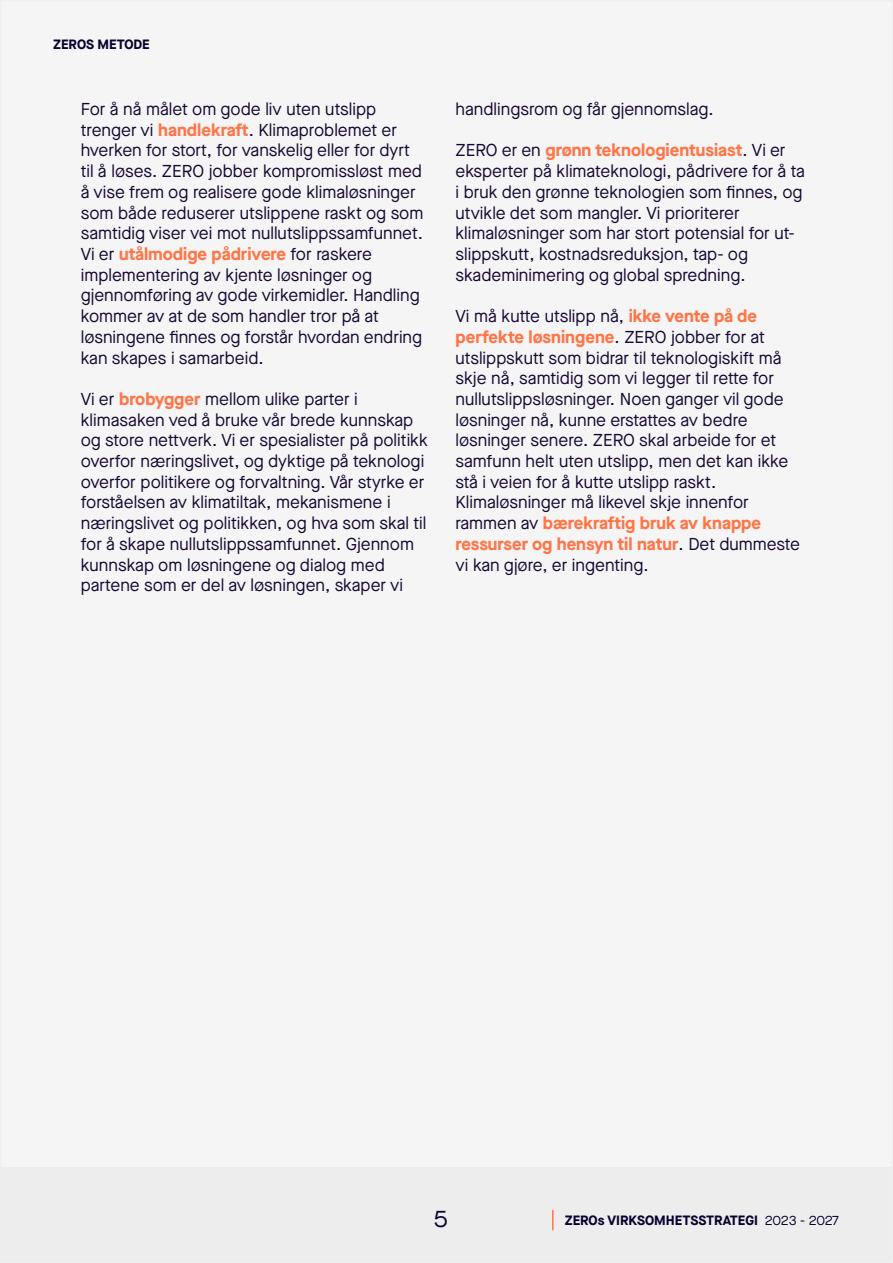
<style>
.page{position:relative;width:893px;height:1263px;background:#fff}
.page>*{position:absolute;margin:0;border:0;box-sizing:border-box;transform-origin:0 0}
.t1{font:24px "Maison Neue";color:#09012f}
.t2{font:17.25px/20.7px "Maison Neue";color:#160832}
.t3{font:700 13.5px "Maison Neue";color:#09012f}
.s1{font-weight:700;color:#ff7547}
.s2{font-weight:400}
</style>
<div class="page">
<div style="left:1px;top:1px;width:891px;height:1261px;background:#f5f5f5"></div>
<div style="left:1px;top:1167px;width:891px;height:95px;background:#ededed"></div>
<hr style="left:552px;top:1210px;width:2px;height:20px;background:#ff7547">
<p class="t3" style="left:53px;top:34px;width:98px">ZEROS METODE</p>
<p class="t2" style="left:81px;top:99px;width:344px">For å nå målet om gode liv uten utslipp trenger vi <span class="s1">handlekraft</span>. Klimaproblemet er hverken for stort, for vanskelig eller for dyrt til å løses. ZERO jobber kompromissløst med å vise frem og realisere gode klimaløsninger som både reduserer utslippene raskt og som samtidig viser vei mot nullutslippssamfunnet.<br>Vi er <span class="s1">utålmodige pådrivere</span> for raskere implementering av kjente løsninger og gjennomføring av gode virkemidler. Handling kommer av at de som handler tror på at løsningene finnes og forstår hvordan endring kan skapes i samarbeid.</p>
<p class="t2" style="left:81px;top:388px;width:349px">Vi er <span class="s1">brobygger</span> mellom ulike parter i klimasaken ved å bruke vår brede kunnskap og store nettverk. Vi er spesialister på politikk overfor næringslivet, og dyktige på teknologi overfor politikere og forvaltning. Vår styrke er forståelsen av klimatiltak, mekanismene i næringslivet og politikken, og hva som skal til for å skape nullutslippssamfunnet. Gjennom kunnskap om løsningene og dialog med partene som er del av løsningen, skaper vi</p>
<p class="t2" style="left:455px;top:99px;width:260px">handlingsrom og får gjennomslag.</p>
<p class="t2" style="left:455px;top:140px;width:351px">ZERO er en <span class="s1">grønn teknologientusiast</span>. Vi er eksperter på klimateknologi, pådrivere for å ta i bruk den grønne teknologien som finnes, og utvikle det som mangler. Vi prioriterer klimaløsninger som har stort potensial for ut&shy;slippskutt, kostnadsreduksjon, tap- og skademinimering og global spredning.</p>
<p class="t2" style="left:455px;top:306px;width:346px">Vi må kutte utslipp nå, <span class="s1">ikke vente på de perfekte løsningene</span>. ZERO jobber for at utslippskutt som bidrar til teknologiskift må skje nå, samtidig som vi legger til rette for nullutslippsløsninger. Noen ganger vil gode løsninger nå, kunne erstattes av bedre løsninger senere. ZERO skal arbeide for et samfunn helt uten utslipp, men det kan ikke stå i veien for å kutte utslipp raskt.<br>Klimaløsninger må likevel skje innenfor rammen av <span class="s1">bærekraftig bruk av knappe ressurser og hensyn til natur</span>. Det dummeste vi kan gjøre, er ingenting.</p>
<p class="t1" style="left:434px;top:1203px;width:16px">5</p>
<p class="t3" style="left:565px;top:1210px;width:276px">ZEROs VIRKSOMHETSSTRATEGI <span class="s2">2023 - 2027</span></p>
</div>
